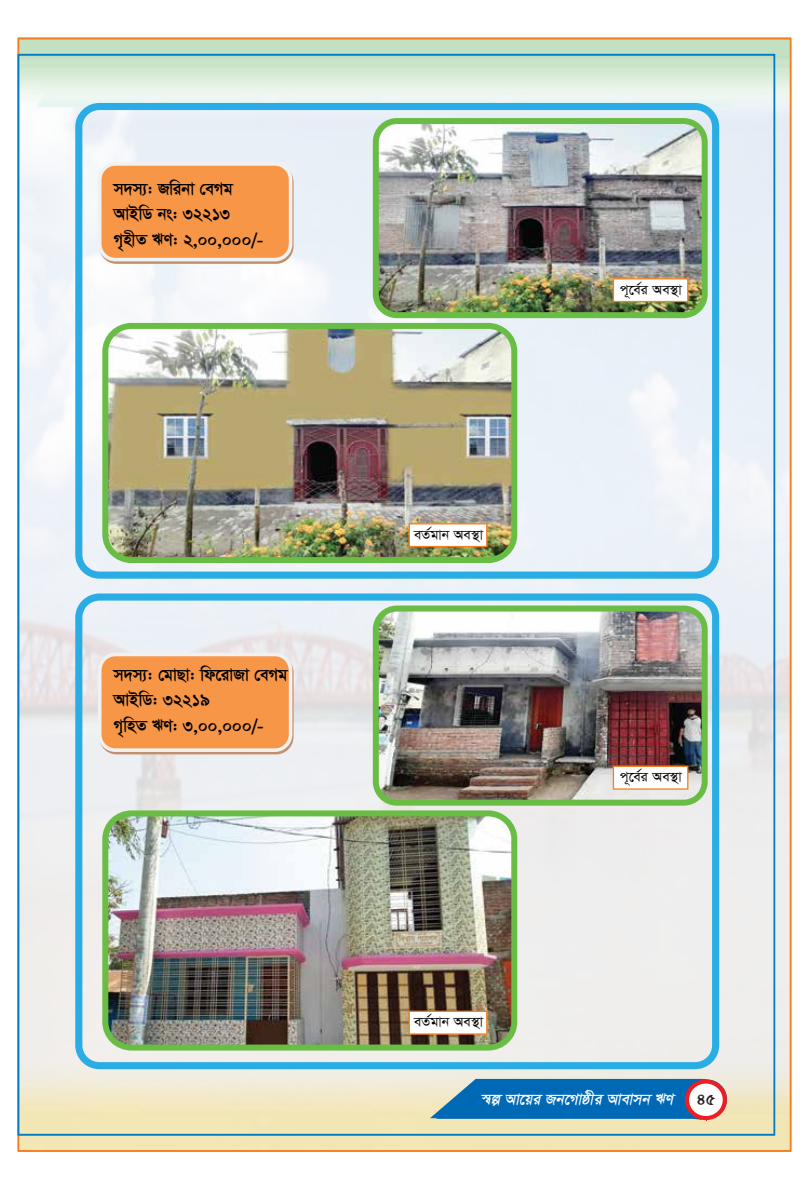
<style>
.page{position:relative;width:810px;height:1188px;background:#fff}
.page>*{position:absolute;margin:0;border:0;box-sizing:border-box;transform-origin:0 0}
.t1{font:700 19.5px/25.5px "Sutonny MJ";color:#000}
.t2{font:italic 700 18px "Sutonny MJ";color:#fff}
.t3{font:16.5px "Sutonny MJ";color:#000}
.s1{font-style:normal;color:#231f20}
</style>
<div class="page">
<img style="left:20px;top:40px;width:769px;height:1110px">
<img style="left:105px;top:121px;width:600px;height:927px">
<img style="left:99px;top:165px;width:195px;height:99px">
<div style="left:100px;top:164px;width:191px;height:96px;background:#f89647;border-radius:16px"></div>
<div style="left:98px;top:162px;width:194px;height:99px;border:4px solid #f1f1f2;border-radius:16px"></div>
<div style="left:75px;top:103px;width:644px;height:476px;border:7px solid #29ade4;border-radius:21px"></div>
<img style="left:99px;top:655px;width:195px;height:99px">
<div style="left:100px;top:654px;width:191px;height:96px;background:#f89647;border-radius:16px"></div>
<div style="left:98px;top:653px;width:194px;height:99px;border:4px solid #f1f1f2;border-radius:16px"></div>
<div style="left:75px;top:593px;width:644px;height:476px;border:7px solid #29ade4;border-radius:21px"></div>
<div style="left:613px;top:278px;width:75px;height:24px;background:#fff;border:1px solid #f58020"></div>
<div style="left:409px;top:523px;width:78px;height:24px;background:#fff;border:1px solid #f58020"></div>
<div style="left:373px;top:606px;width:335px;height:200px;border:6px solid #69bd45;border-radius:21px"></div>
<div style="left:102px;top:810px;width:415px;height:241px;border:6px solid #69bd45;border-radius:26px"></div>
<div style="left:613px;top:766px;width:75px;height:24px;background:#fff;border:1px solid #f58020"></div>
<div style="left:409px;top:1011px;width:78px;height:24px;background:#fff;border:1px solid #f58020"></div>
<div style="left:373px;top:118px;width:335px;height:200px;border:6px solid #69bd45;border-radius:21px"></div>
<div style="left:102px;top:323px;width:415px;height:240px;border:6px solid #69bd45;border-radius:26px"></div>
<svg style="left:430px;top:1079px;width:297px;height:40px;background:#1975b6"></svg>
<div style="left:685px;top:1080px;width:42px;height:40px;background:#ed1d24;border-radius:50%"></div>
<div style="left:689px;top:1084px;width:34px;height:32px;background:#fff;border-radius:50%"></div>
<p class="t1" style="left:114px;top:177px;width:151px">M`M¨: RWIBV †EMG<br>AVBWW BS: 32213<br>M„NXZ FY: 2,00,000/-</p>
<p class="t1" style="left:114px;top:663px;width:175px">M`M¨: †GVQV: WD‡IVRV †EMG<br>AVBWW: 32219<br>M„WNZ FY: 3,00,000/-</p>
<p class="t3" style="left:414px;top:525px;width:71px">EZ©GVB AE¯’V</p>
<p class="t3" style="left:414px;top:1013px;width:71px">EZ©GVB AE¯’V</p>
<p class="t3" style="left:620px;top:280px;width:63px">C~‡E©I AE¯’V</p>
<p class="t3" style="left:620px;top:768px;width:63px">C~‡E©I AE¯’V</p>
<p class="t2" style="left:476px;top:1089px;width:194px">¯^Í AV‡QI RB‡MVÔXI AVEVMB FY</p>
<p class="t2" style="left:482px;top:1089px;width:235px">¯^Í AV‡QI RB‡MVÔXI AVEVMB FY <span class="s1">4445</span></p>
</div>
